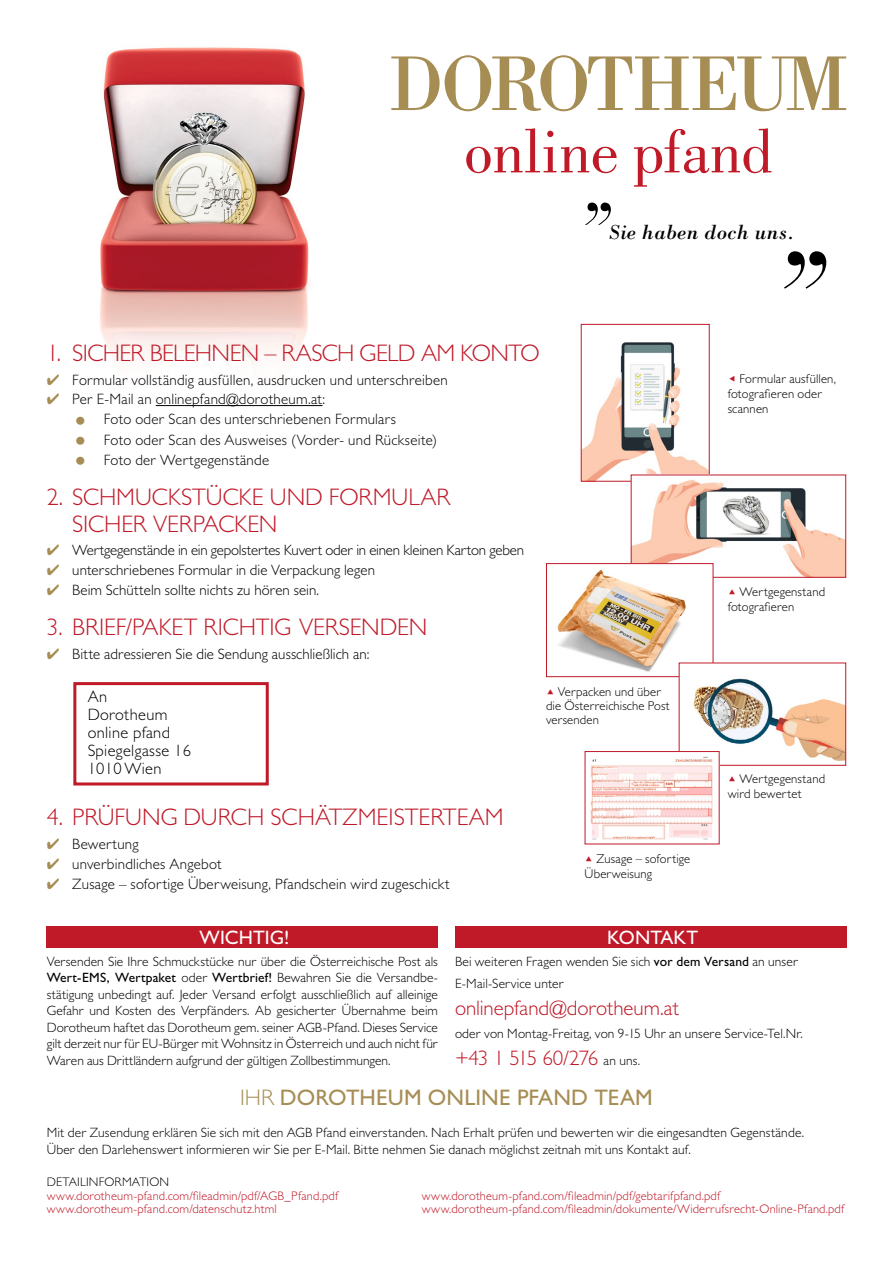
<style>
.page{position:relative;width:893px;height:1263px;background:#fff}
.page>*{position:absolute;margin:0;border:0;box-sizing:border-box;transform-origin:0 0}
.t1{font:300 24px/27px "Gill Sans MT Pro";letter-spacing:-.005em;color:#c01928}
.t2{font:300 24px "Gill Sans MT Pro";letter-spacing:-.025em;color:#c01928}
.t3{font:500 22.5px "Gill Sans MT Pro";letter-spacing:.005em;color:#a68d54}
.t4{font:300 21px "Gill Sans MT Pro";letter-spacing:-.005em;color:#c01928}
.t5{font:300 21px "Gill Sans MT Pro";letter-spacing:-.06em;color:#c01928}
.t6{font:italic 20.85px "Bodoni Std";letter-spacing:.02em;color:#000}
.t7{font:500 19.5px "Gill Sans MT Pro";color:#fff}
.t8{font:300 16.5px/18px "Gill Sans MT Pro";letter-spacing:.02em;color:#000}
.t9{font:300 15px "Gill Sans MT Pro";letter-spacing:.01em;color:#000}
.t10{font:300 15px "Gill Sans MT Pro";letter-spacing:-.015em;color:#000}
.t11{font:300 13.5px/16.5px "Gill Sans MT Pro";letter-spacing:.01em;color:#000}
.t12{font:300 12.75px/15px "Gill Sans MT Pro";letter-spacing:.01em;color:#000}
.t13{font:300 12.45px "Gill Sans MT Pro";letter-spacing:.015em;color:#c01928}
.t14{font:300 12.45px "Gill Sans MT Pro";letter-spacing:.015em;color:#000}
.s1{color:#a68d54}
.s2{font-size:33px;color:#a68d54}
.s3{color:#c01928}
.s4{font-weight:500}
.s5{font-size:13.5px;color:#000}
.s6{font-weight:300}
</style>
<div class="page">
<img style="left:100px;top:47px;width:223px;height:360px">
<svg style="left:585px;top:203px;width:26px;height:22px"></svg>
<svg style="left:784px;top:251px;width:42px;height:38px"></svg>
<div style="left:73px;top:682px;width:196px;height:103px;border:3px solid #c01928"></div>
<div style="left:47px;top:926px;width:391px;height:22px;background:#c01928"></div>
<div style="left:455px;top:926px;width:391px;height:22px;background:#c01928"></div>
<svg style="left:466px;top:128px;width:151px;height:45px"></svg>
<svg style="left:634px;top:128px;width:137px;height:59px"></svg>
<svg style="left:391px;top:55px;width:455px;height:56px"></svg>
<hr style="left:156px;top:405px;width:167px;height:1px;background:#000">
<img style="left:583px;top:342px;width:125px;height:138px">
<div style="left:581px;top:324px;width:129px;height:158px;border:1px solid #c01928"></div>
<img style="left:633px;top:476px;width:211px;height:100px">
<div style="left:631px;top:474px;width:215px;height:104px;border:1px solid #c01928"></div>
<div style="left:546px;top:564px;width:167px;height:113px;background:#fff"></div>
<img style="left:557px;top:569px;width:129px;height:106px">
<div style="left:546px;top:563px;width:167px;height:114px;border:1px solid #c01928"></div>
<div style="left:679px;top:663px;width:167px;height:102px;background:#fff"></div>
<img style="left:693px;top:678px;width:151px;height:84px">
<div style="left:679px;top:662px;width:167px;height:104px;border:1px solid #c01928"></div>
<div style="left:585px;top:751px;width:134px;height:93px;background:#fff"></div>
<img style="left:590px;top:756px;width:123px;height:84px">
<div style="left:585px;top:751px;width:135px;height:93px;border:1px solid #c01928"></div>
<p class="t2" style="left:47px;top:338px;width:494px">1. SICHER BELEHNEN – RASCH GELD AM KONTO</p>
<p class="t9" style="left:47px;top:370px;width:403px"><span class="s1">✔</span> Formular vollständig ausfüllen, ausdrucken und unterschreiben</p>
<p class="t9" style="left:47px;top:390px;width:280px"><span class="s1">✔</span> Per E-Mail an onlinepfand@dorotheum.at:</p>
<p class="t9" style="left:72px;top:410px;width:325px"><span class="s2">•</span> Foto oder Scan des unterschriebenen Formulars</p>
<p class="t9" style="left:72px;top:430px;width:366px"><span class="s2">•</span> Foto oder Scan des Ausweises (Vorder- und Rückseite)</p>
<p class="t9" style="left:72px;top:451px;width:198px"><span class="s2">•</span> Foto der Wertgegenstände</p>
<p class="t1" style="left:72px;top:483px;width:380px;text-indent:-26px">2. SCHMUCKSTÜCKE UND FORMULAR<br>SICHER VERPACKEN</p>
<p class="t10" style="left:47px;top:541px;width:479px"><span class="s1">✔</span> Wertgegenstände in ein gepolstertes Kuvert oder in einen kleinen Karton geben</p>
<p class="t9" style="left:47px;top:561px;width:330px"><span class="s1">✔</span> unterschriebenes Formular in die Verpackung legen</p>
<p class="t9" style="left:47px;top:581px;width:274px"><span class="s1">✔</span> Beim Schütteln sollte nichts zu hören sein.</p>
<p class="t1" style="left:47px;top:613px;width:382px">3. BRIEF/PAKET RICHTIG VERSENDEN</p>
<p class="t9" style="left:47px;top:644px;width:324px"><span class="s1">✔</span> Bitte adressieren Sie die Sendung ausschließlich an:</p>
<p class="t6" style="left:609px;top:220px;width:187px">Sie haben doch uns.</p>
<p class="t12" style="left:728px;top:371px;width:110px"><span class="s3">□</span> Formular ausfüllen, fotografieren oder scannen</p>
<p class="t12" style="left:728px;top:584px;width:99px;text-indent:12px">Wertgegenstand fotografieren</p>
<p class="t8" style="left:88px;top:687px;width:21px">An</p>
<p class="t8" style="left:88px;top:705px;width:84px">Dorotheum online pfand</p>
<p class="t8" style="left:88px;top:741px;width:105px">Spiegelgasse 16</p>
<p class="t8" style="left:88px;top:759px;width:75px">1010 Wien</p>
<p class="t1" style="left:47px;top:803px;width:458px">4. PRÜFUNG DURCH SCHÄTZMEISTERTEAM</p>
<p class="t9" style="left:47px;top:835px;width:93px"><span class="s1">✔</span> Bewertung</p>
<p class="t9" style="left:47px;top:855px;width:176px"><span class="s1">✔</span> unverbindliches Angebot</p>
<p class="t9" style="left:47px;top:875px;width:404px"><span class="s1">✔</span> Zusage – sofortige Überweisung, Pfandschein wird zugeschickt</p>
<p class="t12" style="left:546px;top:684px;width:125px;line-height:14.2px;text-indent:12px">Verpacken und über die Österreichische Post versenden</p>
<p class="t12" style="left:585px;top:851px;width:107px;text-indent:12px">Zusage – sofortige<br>Überweisung</p>
<p class="t7" style="left:200px;top:925px;width:91px">WICHTIG!</p>
<p class="t7" style="left:607px;top:925px;width:92px">KONTAKT</p>
<p class="t12" style="left:728px;top:771px;width:99px;text-indent:12px">Wertgegenstand wird bewertet</p>
<p class="t11" style="left:47px;top:953px;width:393px;text-align:justify">Versenden Sie Ihre Schmuckstücke nur über die Österreichische Post als <span class="s4">Wert-EMS, Wertpaket</span> oder <span class="s4">Wertbrief!</span> Bewahren Sie die Versandbe&shy;stätigung unbedingt auf. Jeder Versand erfolgt ausschließlich auf alleinige Gefahr und Kosten des Verpfänders. Ab gesicherter Übernahme beim Dorotheum haftet das Dorotheum gem. seiner AGB-Pfand. Dieses Service gilt derzeit nur für EU-Bürger mit Wohnsitz in Österreich und auch nicht für Waren aus Drittländern aufgrund der gültigen Zollbestimmungen.</p>
<p class="t11" style="left:455px;top:949px;width:345px;line-height:22.6px">Bei weiteren Fragen wenden Sie sich <span class="s4">vor dem Versand</span> an unser<br>E-Mail-Service unter</p>
<p class="t4" style="left:455px;top:995px;width:226px">onlinepfand@dorotheum.at</p>
<p class="t11" style="left:455px;top:1025px;width:349px">oder von Montag-Freitag, von 9-15 Uhr an unsere Service-Tel.Nr.</p>
<p class="t5" style="left:455px;top:1045px;width:187px">+43 1 515 60/276 <span class="s5">an uns.</span></p>
<p class="t3" style="left:240px;top:1084px;width:414px"><span class="s6">IHR</span> DOROTHEUM ONLINE PFAND TEAM</p>
<p class="t11" style="left:47px;top:1124px;width:759px">Mit der Zusendung erklären Sie sich mit den AGB Pfand einverstanden. Nach Erhalt prüfen und bewerten wir die eingesandten Gegenstände.</p>
<p class="t11" style="left:47px;top:1141px;width:645px">Über den Darlehenswert informieren wir Sie per E-Mail. Bitte nehmen Sie danach möglichst zeitnah mit uns Kontakt auf.</p>
<p class="t14" style="left:47px;top:1174px;width:124px">DETAILINFORMATION</p>
<p class="t13" style="left:47px;top:1188px;width:293px">www.dorotheum-pfand.com/fileadmin/pdf/AGB_Pfand.pdf</p>
<p class="t13" style="left:422px;top:1188px;width:300px">www.dorotheum-pfand.com/fileadmin/pdf/gebtarifpfand.pdf</p>
<p class="t13" style="left:47px;top:1201px;width:232px">www.dorotheum-pfand.com/datenschutz.html</p>
<p class="t13" style="left:422px;top:1201px;width:424px">www.dorotheum-pfand.com/fileadmin/dokumente/Widerrufsrecht-Online-Pfand.pdf</p>
</div>
